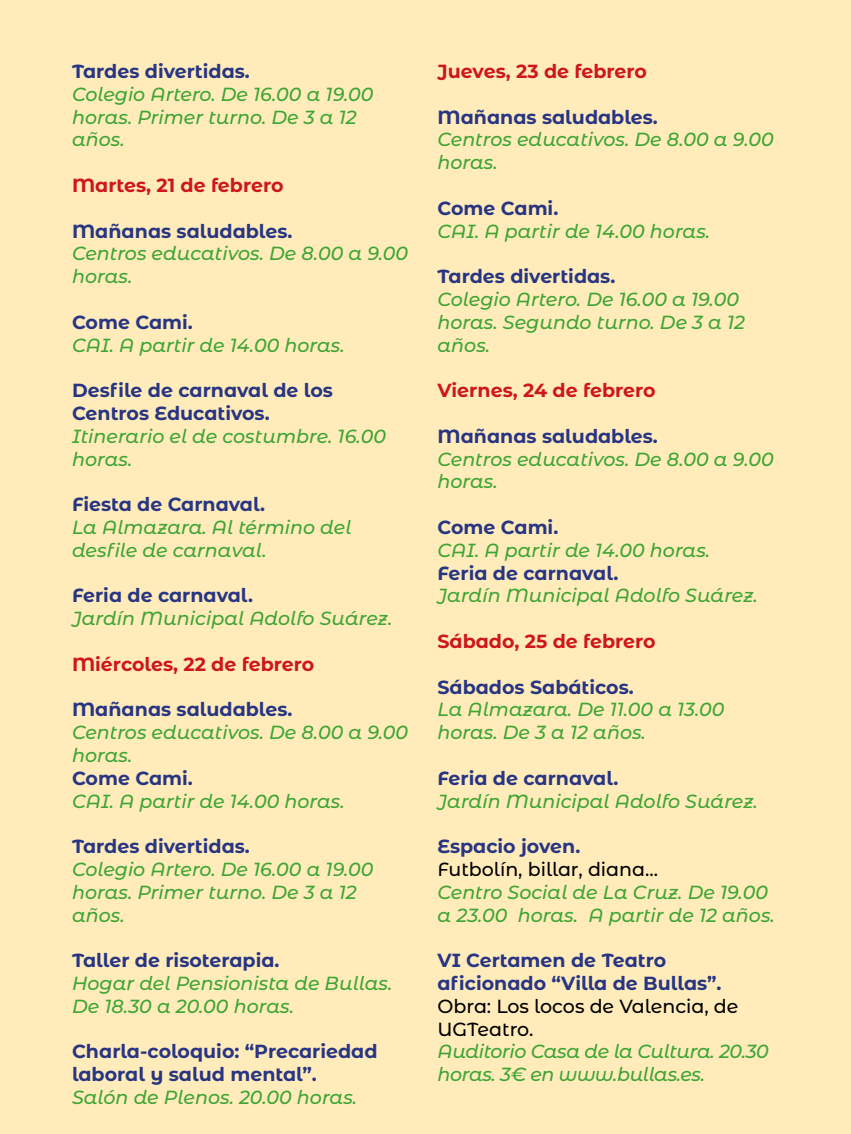
<style>
.page{position:relative;width:851px;height:1134px;background:#fff}
.page>*{position:absolute;margin:0;border:0;box-sizing:border-box;transform-origin:0 0}
.t1{font:italic 500 19px/22.8px "Montserrat Alternates";color:#3fa535}
.t2{font:700 19px/22.8px "Montserrat Alternates";color:#283583}
.t3{font:700 19px "Montserrat Alternates";color:#cd1719}
.t4{font:500 19px/22.8px "Montserrat Alternates";color:#000}
.t5{font:italic 500 19px/22.8px "Montserrat Alternates";letter-spacing:-.02em;color:#3fa535}
</style>
<div class="page">
<p class="t2" style="left:72px;top:59px;width:179px">Tardes divertidas.</p>
<p class="t1" style="left:72px;top:82px;width:303px">Colegio Artero. De 16.00 a 19.00 horas. Primer turno. De 3 a 12 años.</p>
<p class="t3" style="left:72px;top:171px;width:213px">Martes, 21 de febrero</p>
<p class="t2" style="left:72px;top:218px;width:222px">Mañanas saludables.</p>
<p class="t1" style="left:72px;top:241px;width:338px">Centros educativos. De 8.00 a 9.00 horas.</p>
<p class="t2" style="left:72px;top:310px;width:122px">Come Cami.</p>
<p class="t1" style="left:72px;top:333px;width:274px">CAI. A partir de 14.00 horas.</p>
<p class="t2" style="left:72px;top:378px;width:262px">Desfile de carnaval de los<br>Centros Educativos.</p>
<p class="t1" style="left:72px;top:424px;width:315px">Itinerario el de costumbre. 16.00 horas.</p>
<p class="t2" style="left:72px;top:492px;width:195px">Fiesta de Carnaval.</p>
<p class="t1" style="left:72px;top:515px;width:281px">La Almazara. Al término del desfile de carnaval.</p>
<p class="t2" style="left:72px;top:583px;width:182px">Feria de carnaval.</p>
<p class="t1" style="left:72px;top:606px;width:322px">Jardín Municipal Adolfo Suárez.</p>
<p class="t3" style="left:72px;top:650px;width:244px">Miércoles, 22 de febrero</p>
<p class="t2" style="left:72px;top:697px;width:222px">Mañanas saludables.</p>
<p class="t1" style="left:72px;top:720px;width:338px">Centros educativos. De 8.00 a 9.00 horas.</p>
<p class="t2" style="left:72px;top:766px;width:122px">Come Cami.</p>
<p class="t1" style="left:72px;top:789px;width:274px">CAI. A partir de 14.00 horas.</p>
<p class="t2" style="left:72px;top:834px;width:179px">Tardes divertidas.</p>
<p class="t1" style="left:72px;top:857px;width:303px">Colegio Artero. De 16.00 a 19.00 horas. Primer turno. De 3 a 12 años.</p>
<p class="t2" style="left:72px;top:948px;width:209px">Taller de risoterapia.</p>
<p class="t1" style="left:72px;top:971px;width:322px">Hogar del Pensionista de Bullas.<br>De 18.30 a 20.00 horas.</p>
<p class="t2" style="left:72px;top:1039px;width:307px">Charla-coloquio: “Precariedad laboral y salud mental”.</p>
<p class="t1" style="left:72px;top:1085px;width:286px">Salón de Plenos. 20.00 horas.</p>
<p class="t3" style="left:437px;top:57px;width:211px">Jueves, 23 de febrero</p>
<p class="t2" style="left:437px;top:104px;width:222px">Mañanas saludables.</p>
<p class="t1" style="left:437px;top:127px;width:338px">Centros educativos. De 8.00 a 9.00 horas.</p>
<p class="t2" style="left:437px;top:196px;width:122px">Come Cami.</p>
<p class="t1" style="left:437px;top:219px;width:274px">CAI. A partir de 14.00 horas.</p>
<p class="t2" style="left:437px;top:264px;width:179px">Tardes divertidas.</p>
<p class="t1" style="left:437px;top:287px;width:309px">Colegio Artero. De 16.00 a 19.00 horas. Segundo turno. De 3 a 12 años.</p>
<p class="t3" style="left:437px;top:377px;width:220px">Viernes, 24 de febrero</p>
<p class="t2" style="left:437px;top:424px;width:222px">Mañanas saludables.</p>
<p class="t1" style="left:437px;top:447px;width:338px">Centros educativos. De 8.00 a 9.00 horas.</p>
<p class="t2" style="left:437px;top:515px;width:122px">Come Cami.</p>
<p class="t1" style="left:437px;top:538px;width:274px">CAI. A partir de 14.00 horas.</p>
<p class="t2" style="left:437px;top:560px;width:182px">Feria de carnaval.</p>
<p class="t1" style="left:437px;top:583px;width:322px">Jardín Municipal Adolfo Suárez.</p>
<p class="t3" style="left:437px;top:627px;width:220px">Sábado, 25 de febrero</p>
<p class="t2" style="left:437px;top:674px;width:198px">Sábados Sabáticos.</p>
<p class="t1" style="left:437px;top:697px;width:288px">La Almazara. De 11.00 a 13.00 horas. De 3 a 12 años.</p>
<p class="t2" style="left:437px;top:766px;width:182px">Feria de carnaval.</p>
<p class="t1" style="left:437px;top:789px;width:322px">Jardín Municipal Adolfo Suárez.</p>
<p class="t2" style="left:437px;top:834px;width:144px">Espacio joven.</p>
<p class="t4" style="left:437px;top:857px;width:222px">Futbolín, billar, diana...</p>
<p class="t1" style="left:437px;top:880px;width:339px">Centro Social de La Cruz. De 19.00 a 23.00 horas. A partir de 12 años.</p>
<p class="t2" style="left:437px;top:948px;width:285px">VI Certamen de Teatro aficionado “Villa de Bullas”.</p>
<p class="t4" style="left:437px;top:994px;width:302px">Obra: Los locos de Valencia, de<br>UGTeatro.</p>
<p class="t5" style="left:437px;top:1039px;width:333px">Auditorio Casa de la Cultura. 20.30 horas. 3€ en www.bullas.es.</p>
</div>
